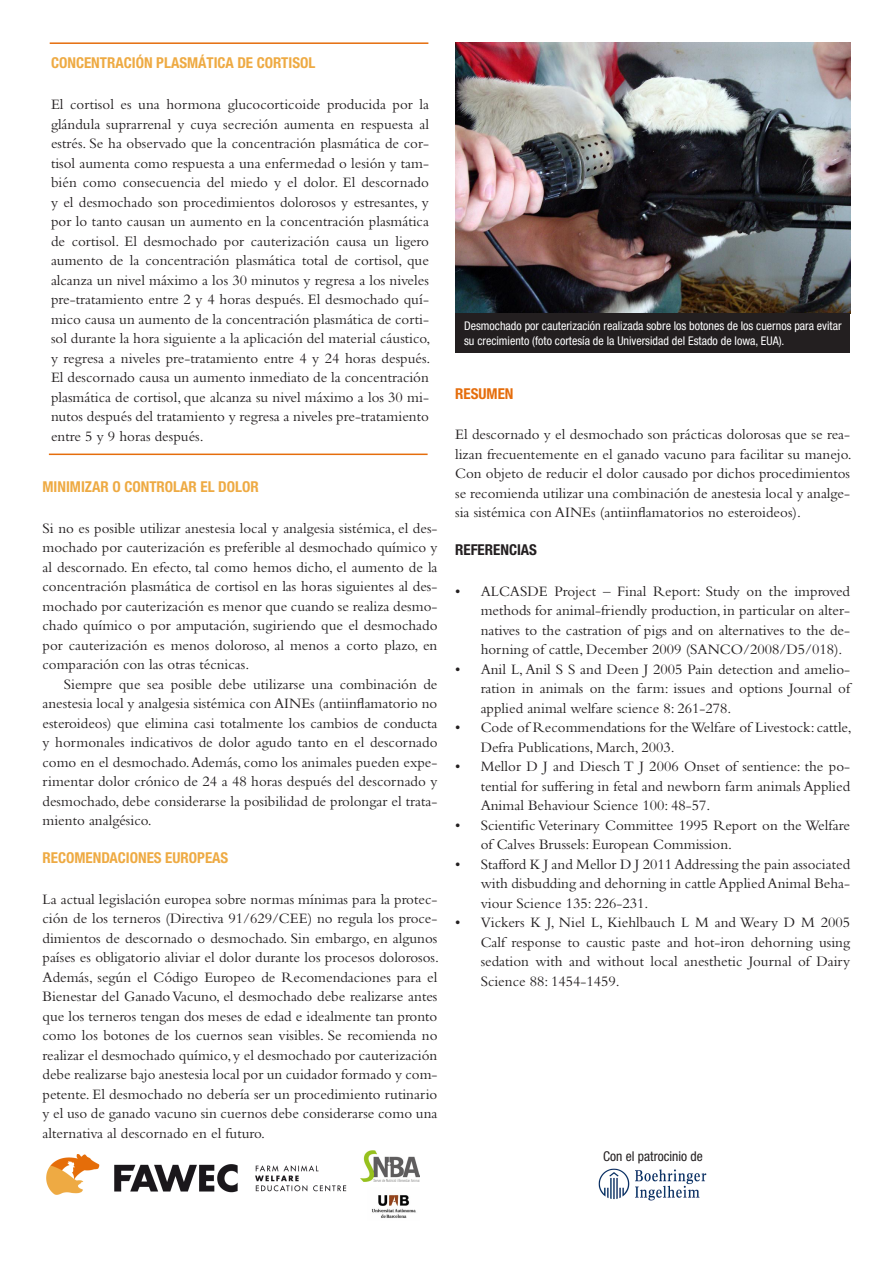
<style>
.page{position:relative;width:893px;height:1263px;background:#fff}
.page>*{position:absolute;margin:0;border:0;box-sizing:border-box;transform-origin:0 0}
.Texto{font:15px/19.5px "Bembo";color:#231f20;text-align:justify}
.Bullets_resumen{font:15px/19.5px "Bembo";color:#231f20;text-align:justify}
.Título_1{font:700 condensed 15px "Helvetica Neue LT";color:#eeaa43}
.Título_Referencias{font:700 condensed 15px "Helvetica Neue LT";color:#231f20}
.Título_Resumen{font:700 condensed 15px "Helvetica Neue LT";color:#e56d0c}
.Título_ficha{font:condensed 13.5px "Helvetica Neue LT";color:#231f20}
.Pies_de_foto{font:condensed 12px/14.4px "Helvetica Neue LT";color:#fff}
</style>
<div class="page">
<hr style="left:50px;top:42px;width:378px;height:2px;background:#e56d0c">
<hr style="left:49px;top:454px;width:379px;height:1px;background:#e56d0c">
<img style="left:455px;top:42px;width:395px;height:271px">
<div style="left:455px;top:313px;width:395px;height:40px;background:#231f20"></div>
<img style="left:46px;top:1154px;width:301px;height:41px">
<img style="left:361px;top:1150px;width:58px;height:32px">
<img style="left:371px;top:1194px;width:45px;height:24px">
<img style="left:598px;top:1168px;width:109px;height:33px">
<p class="Título_1" style="left:51px;top:54px;width:266px">CONCENTRACIÓN PLASMÁTICA DE CORTISOL</p>
<p class="Texto" style="left:51px;top:95px;width:381px">El cortisol es una hormona glucocorticoide producida por la glándula suprarrenal y cuya secreción aumenta en respuesta al estrés. Se ha observado que la concentración plasmática de cor&shy;tisol aumenta como respuesta a una enfermedad o lesión y tam&shy;bién como consecuencia del miedo y el dolor. El descornado y el desmochado son procedimientos dolorosos y estresantes, y por lo tanto causan un aumento en la concentración plasmática de cortisol. El desmochado por cauterización causa un ligero aumento de la concentración plasmática total de cortisol, que alcanza un nivel máximo a los 30 minutos y regresa a los niveles pre-tratamiento entre 2 y 4 horas después. El desmochado quí&shy;mico causa un aumento de la concentración plasmática de corti&shy;sol durante la hora siguiente a la aplicación del material cáustico, y regresa a niveles pre-tratamiento entre 4 y 24 horas después.<br>El descornado causa un aumento inmediato de la concentración plasmática de cortisol, que alcanza su nivel máximo a los 30 mi&shy;nutos después del tratamiento y regresa a niveles pre-tratamiento entre 5 y 9 horas después.</p>
<p class="Título_1" style="left:43px;top:478px;width:218px">MINIMIZAR O CONTROLAR EL DOLOR</p>
<p class="Texto" style="left:43px;top:518px;width:396px">Si no es posible utilizar anestesia local y analgesia sistémica, el des&shy;mochado por cauterización es preferible al desmochado químico y al descornado. En efecto, tal como hemos dicho, el aumento de la concentración plasmática de cortisol en las horas siguientes al des&shy;mochado por cauterización es menor que cuando se realiza desmo&shy;chado químico o por amputación, sugiriendo que el desmochado por cauterización es menos doloroso, al menos a corto plazo, en comparación con las otras técnicas.</p>
<p class="Texto" style="left:43px;top:674px;width:396px;text-indent:21px">Siempre que sea posible debe utilizarse una combinación de anestesia local y analgesia sistémica con AINEs (antiinflamatorio no esteroideos) que elimina casi totalmente los cambios de conducta y hormonales indicativos de dolor agudo tanto en el descornado como en el desmochado. Además, como los animales pueden expe&shy;rimentar dolor crónico de 24 a 48 horas después del descornado y desmochado, debe considerarse la posibilidad de prolongar el trata&shy;miento analgésico.</p>
<p class="Título_1" style="left:43px;top:848px;width:187px">RECOMENDACIONES EUROPEAS</p>
<p class="Texto" style="left:43px;top:889px;width:398px">La actual legislación europea sobre normas mínimas para la protec&shy;ción de los terneros (Directiva 91/629/CEE) no regula los proce&shy;dimientos de descornado o desmochado. Sin embargo, en algunos países es obligatorio aliviar el dolor durante los procesos dolorosos.<br>Además, según el Código Europeo de Recomendaciones para el Bienestar del Ganado Vacuno, el desmochado debe realizarse antes que los terneros tengan dos meses de edad e idealmente tan pronto como los botones de los cuernos sean visibles. Se recomienda no realizar el desmochado químico, y el desmochado por cauterización debe realizarse bajo anestesia local por un cuidador formado y com&shy;petente. El desmochado no debería ser un procedimiento rutinario y el uso de ganado vacuno sin cuernos debe considerarse como una alternativa al descornado en el futuro.</p>
<p class="Pies_de_foto" style="left:464px;top:319px;width:379px">Desmochado por cauterización realizada sobre los botones de los cuernos para evitar su crecimiento (foto cortesía de la Universidad del Estado de Iowa, EUA).</p>
<p class="Título_Resumen" style="left:455px;top:384px;width:60px">RESUMEN</p>
<p class="Texto" style="left:455px;top:425px;width:398px">El descornado y el desmochado son prácticas dolorosas que se rea&shy;lizan frecuentemente en el ganado vacuno para facilitar su manejo.<br>Con objeto de reducir el dolor causado por dichos procedimientos se recomienda utilizar una combinación de anestesia local y analge&shy;sia sistémica con AINEs (antiinflamatorios no esteroideos).</p>
<p class="Título_Referencias" style="left:455px;top:540px;width:83px">REFERENCIAS</p>
<p class="Bullets_resumen" style="left:481px;top:581px;width:371px;text-indent:-26px">• ALCASDE Project – Final Report: Study on the improved methods for animal-friendly production, in particular on alter&shy;natives to the castration of pigs and on alternatives to the de&shy;horning of cattle, December 2009 (SANCO/2008/D5/018).</p>
<p class="Bullets_resumen" style="left:481px;top:659px;width:371px;text-indent:-26px">• Anil L, Anil S S and Deen J 2005 Pain detection and amelio&shy;ration in animals on the farm: issues and options Journal of applied animal welfare science 8: 261-278.</p>
<p class="Bullets_resumen" style="left:481px;top:717px;width:372px;text-indent:-26px">• Code of Recommendations for the Welfare of Livestock: cattle,<br>Defra Publications, March, 2003.</p>
<p class="Bullets_resumen" style="left:481px;top:756px;width:371px;text-indent:-26px">• Mellor D J and Diesch T J 2006 Onset of sentience: the po&shy;tential for suffering in fetal and newborn farm animals Applied Animal Behaviour Science 100: 48-57.</p>
<p class="Bullets_resumen" style="left:481px;top:815px;width:371px;text-indent:-26px">• Scientific Veterinary Committee 1995 Report on the Welfare of Calves Brussels: European Commission.</p>
<p class="Bullets_resumen" style="left:481px;top:854px;width:371px;text-indent:-26px">• Stafford K J and Mellor D J 2011 Addressing the pain associated with disbudding and dehorning in cattle Applied Animal Beha&shy;viour Science 135: 226-231.</p>
<p class="Bullets_resumen" style="left:481px;top:912px;width:371px;text-indent:-26px">• Vickers K J, Niel L, Kiehlbauch L M and Weary D M 2005<br>Calf response to caustic paste and hot-iron dehorning using sedation with and without local anesthetic Journal of Dairy Science 88: 1454-1459.</p>
<p class="Título_ficha" style="left:603px;top:1148px;width:101px">Con el patrocinio de</p>
</div>
